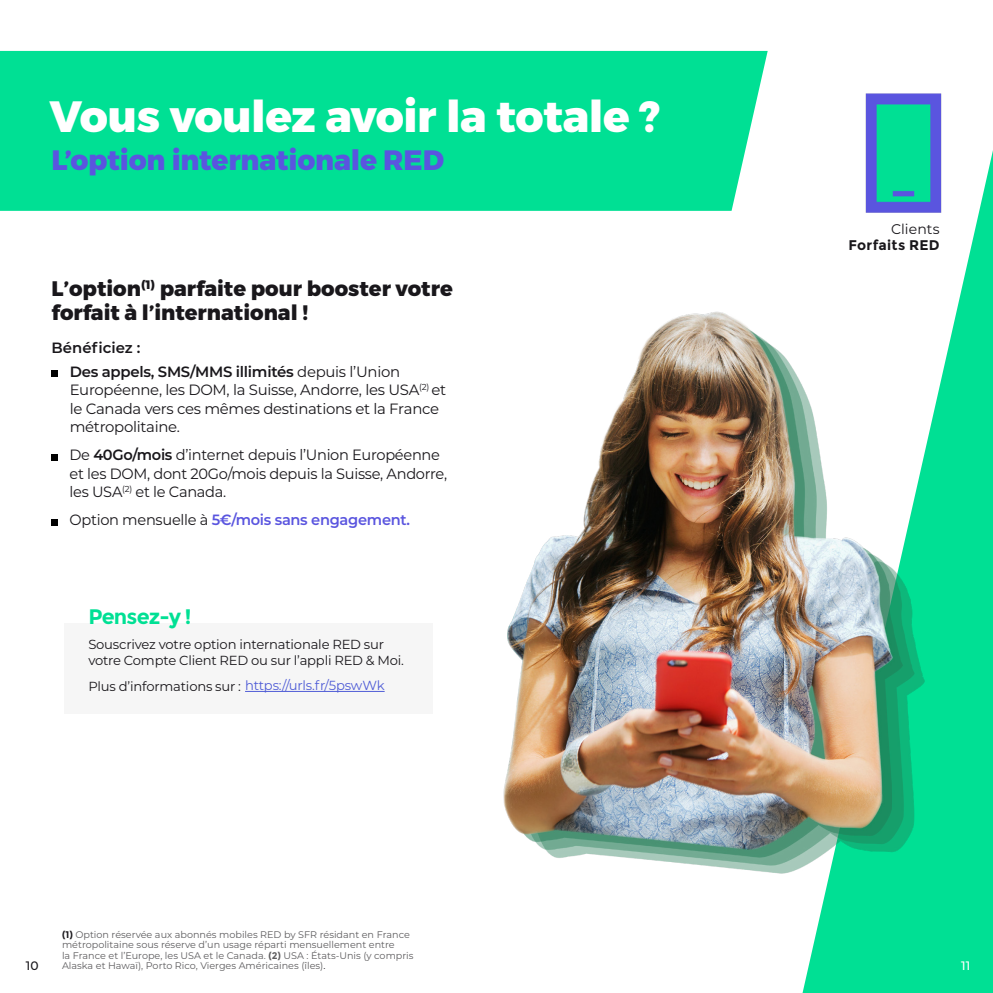
<style>
.page{position:relative;width:993px;height:993px;background:#fff}
.page>*{position:absolute;margin:0;border:0;box-sizing:border-box;transform-origin:0 0}
.t1{font:800 43.75px "Montserrat";letter-spacing:-.01em;color:#fff}
.t2{font:800 28px "Montserrat";letter-spacing:-.01em;color:#5a55df}
.t3{font:800 21px/24.5px "Montserrat";color:#19171b}
.t4{font:700 21px "Montserrat";letter-spacing:-.04em;color:#00e094}
.t5{font:14.88px/18.4px "Montserrat";letter-spacing:-.02em;color:#19171b}
.t6{font:600 14.88px/23.3px "Montserrat";letter-spacing:-.02em;color:#19171b}
.t7{font:600 14.88px "Montserrat";letter-spacing:-.02em;color:#5a55df}
.t8{font:700 14px "Montserrat";letter-spacing:.015em;color:#19171b}
.t9{font:14px "Montserrat";color:#19171b}
.t10{font:13.12px/15.8px "Montserrat";letter-spacing:-.015em;color:#19171b}
.t11{font:500 12.25px "Montserrat";color:#19171b}
.t12{font:500 12.25px "Montserrat";color:#fff}
.t13{font:9.62px/10.5px "Montserrat";color:#5e5d5f}
.s1{font-weight:400}
.s2{font-weight:600}
.s3{font-weight:400;color:#19171b}
.s4{color:#4f5cd6}
.s5{font-weight:700;color:#19171b}
.s6{font-weight:700}
.s7{color:#19171b}
</style>
<div class="page">
<svg style="left:802px;top:155px;width:190px;height:837px;fill:#00e094"></svg>
<div style="left:0;top:51px;width:767px;height:160px;background:#00e094"></div>
<div style="left:64px;top:623px;width:369px;height:91px;background:#f6f6f6"></div>
<hr style="left:245px;top:690px;width:139px;height:1px;background:#4f5cd6">
<svg style="left:52px;top:370px;width:6px;height:6px"></svg>
<svg style="left:52px;top:454px;width:6px;height:6px"></svg>
<svg style="left:52px;top:519px;width:6px;height:6px"></svg>
<img style="left:360px;top:238px;width:632px;height:708px">
<img style="left:839px;top:93px;width:128px;height:124px">
<h1 class="t1" style="left:50px;top:89px;width:612px">Vous voulez avoir la totale ?</h1>
<h2 class="t2" style="left:52px;top:142px;width:394px">L’option internationale RED</h2>
<h3 class="t3" style="left:52px;top:276px;width:402px">L’option<sup>(1)</sup> parfaite pour booster votre forfait à l’international !</h3>
<h3 class="t6" style="left:70px;top:336px;width:332px;text-indent:-18px">Bénéficiez :<br>Des appels, SMS/MMS illimités <span class="s1">depuis l’Union</span></h3>
<h3 class="t5" style="left:70px;top:380px;width:378px">Européenne, les DOM, la Suisse, Andorre, les USA<sup>(2)</sup> et le Canada vers ces mêmes destinations et la France métropolitaine.</h3>
<h3 class="t5" style="left:69px;top:445px;width:379px">De <span class="s2">40Go/mois</span> d’internet depuis l’Union Européenne et les DOM, dont 20Go/mois depuis la Suisse, Andorre, les USA<sup>(2)</sup> et le Canada.</h3>
<h3 class="t7" style="left:69px;top:509px;width:342px"><span class="s3">Option mensuelle à</span> 5€/mois sans engagement.</h3>
<h3 class="t4" style="left:88px;top:603px;width:104px">Pensez-y !</h3>
<h3 class="t10" style="left:88px;top:636px;width:317px">Souscrivez votre option internationale RED sur votre Compte Client RED ou sur l’appli RED &amp; Moi.</h3>
<h3 class="t10" style="left:88px;top:677px;width:298px">Plus d’informations sur : <span class="s4">https://urls.fr/5pswWk</span></h3>
<h3 class="t9" style="left:890px;top:220px;width:50px">Clients</h3>
<h3 class="t8" style="left:848px;top:237px;width:93px">Forfaits RED</h3>
<p class="t13" style="left:62px;top:928px;width:353px"><span class="s5">(1)</span> Option réservée aux abonnés mobiles RED by SFR résidant en France métropolitaine sous réserve d’un usage réparti mensuellement entre<br>la France et l’Europe, les USA et le Canada. <span class="s6">(2)</span> USA : États-Unis (y compris Alaska et Hawaï), Porto Rico, Vierges Américaines (îles)<span class="s7">.</span></p>
<p class="t11" style="left:26px;top:956px;width:14px">10</p>
<p class="t12" style="left:960px;top:956px;width:11px">11</p>
</div>
